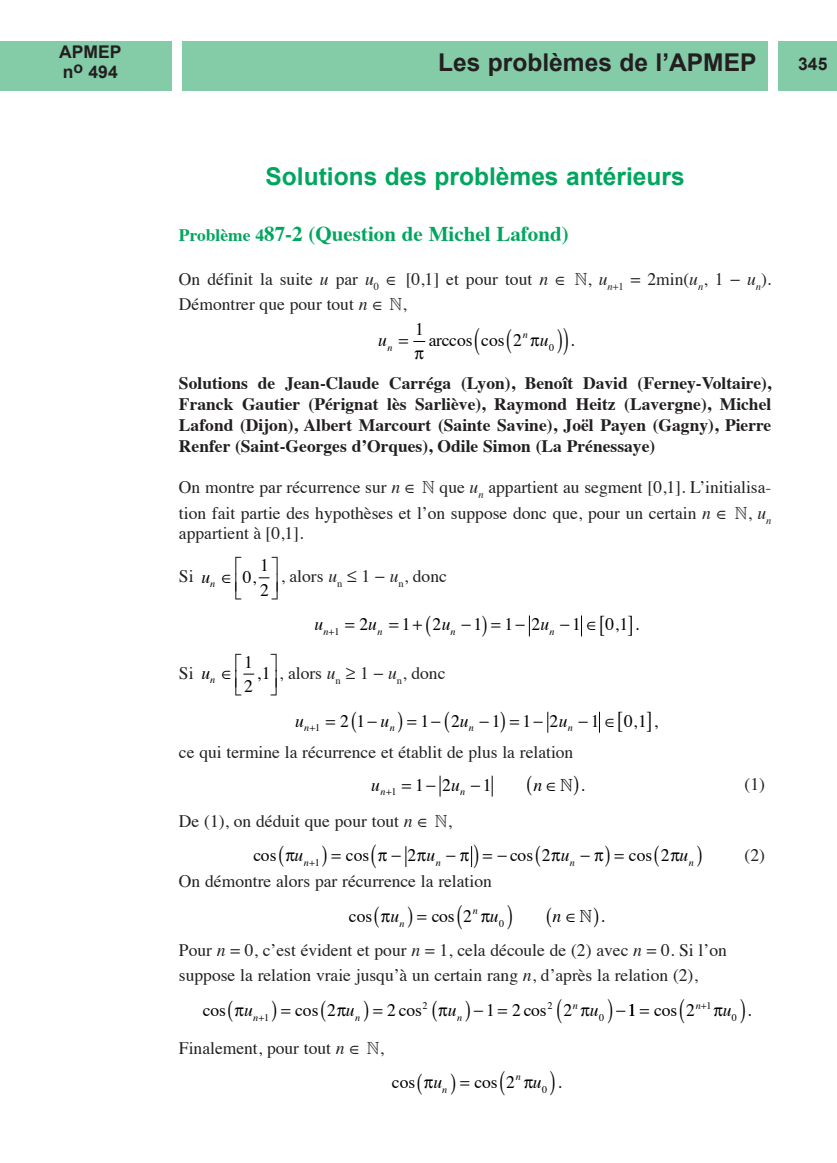
<style>
.page{position:relative;width:837px;height:1163px;background:#fff}
.page>*{position:absolute;margin:0;border:0;box-sizing:border-box;transform-origin:0 0}
.t1{font:700 24.5px "Arial";color:#00a65f}
.t2{font:700 24.5px "Arial";color:#231f20}
.t3{font:700 21px "Times";color:#00a65f}
.t4{font:17.5px/25.6px "Times";color:#231f20}
.t5{font:700 17.5px/21px "Times";color:#231f20;text-align:justify}
.t6{font:17.5px/24.5px "Times";color:#000}
.t7{font:italic 17.5px "Times";color:#000}
.t8{font:17.5px "Euclid Math Two";color:#231f20}
.t9{font:700 17.5px/19.6px "Arial";color:#231f20}
.t10{font:10.15px "Times";color:#000}
.t11{font:italic 10.15px "Times";color:#000}
.s1{font-size:17.5px}
.s2{font-style:italic}
.s3{font-family:"Times"}
.s4{font-family:"Times";font-style:italic}
.s5{font-family:"Euclid Math Two"}
.s6{font-style:italic;color:#000}
.s7{color:#000}
.s8{font-style:normal}
.s9{font-family:"Euclid Math Two";font-style:normal}
.s10{font-style:normal;font-size:17.5px}
</style>
<div class="page">
<svg style="left:528px;top:615px;width:1px;height:21px"></svg>
<svg style="left:547px;top:711px;width:1px;height:21px"></svg>
<svg style="left:439px;top:775px;width:1px;height:21px"></svg>
<svg style="left:491px;top:775px;width:1px;height:21px"></svg>
<svg style="left:405px;top:846px;width:1px;height:21px"></svg>
<div style="left:182px;top:41px;width:585px;height:49px;background:#84cba7"></div>
<div style="left:777px;top:41px;width:59px;height:49px;background:#84cba7"></div>
<div style="left:0;top:41px;width:172px;height:49px;background:#84cba7"></div>
<svg style="left:413px;top:341px;width:12px;height:1px"></svg>
<svg style="left:258px;top:577px;width:12px;height:2px"></svg>
<svg style="left:243px;top:673px;width:11px;height:2px"></svg>
<svg style="left:471px;top:846px;width:2px;height:21px"></svg>
<p class="t9" style="left:59px;top:42px;width:64px">APMEP n<sup>o</sup> 494</p>
<h1 class="t2" style="left:438px;top:49px;width:319px">Les problèmes de l’APMEP</h1>
<p class="t9" style="left:797px;top:54px;width:31px">345</p>
<h1 class="t1" style="left:265px;top:162px;width:420px">Solutions des problèmes antérieurs</h1>
<p class="t3" style="left:179px;top:226px;width:391px"><span class="s1">Problème 4</span>87-2 (Question de Michel Lafond)</p>
<p class="t4" style="left:179px;top:267px;width:201px">On définit la suite <span class="s2">u</span> par <span class="s2">u</span><sub>0</sub></p>
<p class="t4" style="left:405px;top:267px;width:144px">[0,1] et pour tout <span class="s2">n</span></p>
<p class="t8" style="left:574px;top:267px;width:51px">N<span class="s3">,</span> <span class="s4">u</span><sub>n</sub> <sub>1</sub></p>
<p class="t4" style="left:647px;top:267px;width:77px">2min(<span class="s2">u</span><sub>n</sub>, 1</p>
<p class="t4" style="left:746px;top:267px;width:26px"><span class="s2">u</span><sub>n</sub>).</p>
<p class="t4" style="left:179px;top:293px;width:190px">Démontrer que pour tout <span class="s2">n</span></p>
<p class="t8" style="left:389px;top:293px;width:19px">N<span class="s3">,</span></p>
<p class="t6" style="left:415px;top:318px;width:10px">1</p>
<p class="t11" style="left:522px;top:331px;width:7px">n</p>
<p class="t6" style="left:513px;top:330px;width:10px">2</p>
<p class="t6" style="left:428px;top:330px;width:77px">arccos cos</p>
<p class="t6" style="left:570px;top:330px;width:6px">.</p>
<p class="t7" style="left:378px;top:333px;width:16px">u<sub>n</sub></p>
<p class="t7" style="left:539px;top:333px;width:10px">u</p>
<p class="t10" style="left:549px;top:343px;width:7px">0</p>
<p class="t5" style="left:179px;top:374px;width:593px">Solutions de Jean-Claude Carréga (Lyon), Benoît David (Ferney-Voltaire), Franck Gautier (Pérignat lès Sarliève), Raymond Heitz (Lavergne), Michel Lafond (Dijon), Albert Marcourt (Sainte Savine), Joël Payen (Gagny), Pierre Renfer (Saint-Georges d’Orques), Odile Simon (La Prénessaye)</p>
<p class="t4" style="left:179px;top:476px;width:222px">On montre par récurrence sur <span class="s2">n</span></p>
<p class="t4" style="left:179px;top:476px;width:593px;text-indent:243px"><span class="s5">N</span> que <span class="s2">u</span><sub>n</sub> appartient au segment [0,1]. L’initialisa&shy;tion fait partie des hypothèses et l’on suppose donc que, pour un certain <span class="s2">n</span></p>
<p class="t8" style="left:734px;top:501px;width:38px">N<span class="s3">,</span> <span class="s4">u</span><sub>n</sub></p>
<p class="t4" style="left:179px;top:521px;width:126px">appartient à [0,1].</p>
<p class="t4" style="left:179px;top:565px;width:79px">Si <span class="s6">u</span><sub>n</sub> <span class="s7">∈ 0,</span></p>
<p class="t4" style="left:280px;top:565px;width:168px">, alors <span class="s2">u</span><sub>n</sub> 1 <span class="s2">u</span><sub>n</sub>, donc</p>
<p class="t6" style="left:260px;top:554px;width:10px">1<br>2</p>
<p class="t7" style="left:314px;top:617px;width:98px">u<sub>n</sub> <sub>1</sub> <span class="s8">2</span>u<sub>n</sub> <span class="s8">1</span></p>
<p class="t6" style="left:432px;top:613px;width:51px">2<span class="s2">u</span><sub>n</sub> −1</p>
<p class="t6" style="left:504px;top:613px;width:136px">1− 2<span class="s2">u</span><sub>n</sub> −1 ∈ 0,1 .</p>
<p class="t6" style="left:244px;top:651px;width:10px">1<br>2</p>
<p class="t6" style="left:256px;top:662px;width:15px">,1</p>
<p class="t4" style="left:179px;top:661px;width:56px">Si <span class="s6">u</span><sub>n</sub> <span class="s7">∈</span></p>
<p class="t4" style="left:279px;top:661px;width:168px">, alors <span class="s2">u</span><sub>n</sub> ≥ 1 <span class="s2">u</span><sub>n</sub>, donc</p>
<p class="t7" style="left:295px;top:714px;width:101px">u<sub>n</sub> <sub>1</sub> <span class="s8">2 1</span>−u<sub>n</sub></p>
<p class="t6" style="left:420px;top:710px;width:82px">1− 2<span class="s2">u</span><sub>n</sub> −1</p>
<p class="t6" style="left:522px;top:710px;width:137px">1− 2<span class="s2">u</span><sub>n</sub> −1 ∈ 0,1 ,</p>
<p class="t4" style="left:179px;top:740px;width:396px">ce qui termine la récurrence et établit de plus la relation</p>
<p class="t7" style="left:426px;top:778px;width:67px">− u<sub>n</sub> −<span class="s8">1</span></p>
<p class="t7" style="left:533px;top:778px;width:53px">n∈<span class="s9">N</span> <span class="s8">.</span></p>
<p class="t6" style="left:371px;top:774px;width:81px"><span class="s2">u</span><sub>n</sub><sub>1</sub> 1 2</p>
<p class="t4" style="left:179px;top:810px;width:235px">De (1), on déduit que pour tout <span class="s2">n</span></p>
<p class="t8" style="left:434px;top:809px;width:19px">N<span class="s3">,</span></p>
<p class="t6" style="left:391px;top:844px;width:26px">− 2</p>
<p class="t6" style="left:541px;top:844px;width:10px">2</p>
<p class="t6" style="left:660px;top:844px;width:10px">2</p>
<p class="t6" style="left:253px;top:844px;width:57px">cos <span class="s2">u</span><sub>n</sub></p>
<p class="t6" style="left:346px;top:844px;width:25px">cos</p>
<p class="t7" style="left:426px;top:848px;width:31px">u<sub>n</sub> −</p>
<p class="t6" style="left:497px;top:844px;width:37px">− cos</p>
<p class="t7" style="left:560px;top:848px;width:31px">u<sub>n</sub> −</p>
<p class="t6" style="left:628px;top:844px;width:25px">cos</p>
<p class="t7" style="left:679px;top:848px;width:16px">u<sub>n</sub></p>
<p class="t10" style="left:314px;top:858px;width:7px">1</p>
<p class="t4" style="left:179px;top:870px;width:314px">On démontre alors par récurrence la relation</p>
<p class="t11" style="left:472px;top:906px;width:7px">n</p>
<p class="t6" style="left:349px;top:905px;width:52px">cos <span class="s2">u</span></p>
<p class="t6" style="left:431px;top:905px;width:24px">cos</p>
<p class="t7" style="left:489px;top:909px;width:10px">u</p>
<p class="t7" style="left:552px;top:909px;width:41px">n∈<span class="s9">N</span></p>
<p class="t6" style="left:600px;top:905px;width:6px">.</p>
<p class="t11" style="left:399px;top:919px;width:7px">n</p>
<p class="t6" style="left:463px;top:905px;width:10px">2</p>
<p class="t10" style="left:499px;top:919px;width:7px">0</p>
<p class="t4" style="left:179px;top:938px;width:549px">Pour <span class="s2">n</span> 0, c’est évident et pour <span class="s2">n</span> 1, cela découle de (2) avec <span class="s2">n</span> 0. Si l’on suppose la relation vraie jusqu’à un certain rang <span class="s2">n</span>, d’après la relation (2),</p>
<p class="t4" style="left:744px;top:773px;width:22px">(1)</p>
<p class="t4" style="left:744px;top:844px;width:22px">(2)</p>
<p class="t10" style="left:422px;top:1000px;width:7px">2</p>
<p class="t10" style="left:547px;top:1000px;width:7px">2</p>
<p class="t11" style="left:572px;top:1000px;width:7px">n</p>
<p class="t6" style="left:202px;top:999px;width:57px">cos <span class="s2">u</span><sub>n</sub></p>
<p class="t6" style="left:295px;top:999px;width:25px">cos</p>
<p class="t7" style="left:346px;top:1003px;width:16px">u<sub>n</sub></p>
<p class="t6" style="left:387px;top:999px;width:36px">2 cos</p>
<p class="t7" style="left:447px;top:1003px;width:16px">u<sub>n</sub></p>
<p class="t6" style="left:473px;top:999px;width:74px">− 1 2 cos</p>
<p class="t7" style="left:589px;top:1003px;width:10px">u</p>
<p class="t6" style="left:327px;top:999px;width:10px">2</p>
<p class="t6" style="left:563px;top:999px;width:10px">2</p>
<p class="t10" style="left:598px;top:1013px;width:7px">0</p>
<p class="t10" style="left:264px;top:1013px;width:7px">1</p>
<p class="t4" style="left:179px;top:1037px;width:167px">Finalement, pour tout <span class="s2">n</span></p>
<p class="t8" style="left:366px;top:1036px;width:19px">N<span class="s3">,</span></p>
<p class="t11" style="left:506px;top:1072px;width:16px">n<span class="s10">2</span></p>
<p class="t6" style="left:391px;top:1071px;width:52px">cos <span class="s2">u</span></p>
<p class="t6" style="left:474px;top:1071px;width:24px">cos</p>
<p class="t7" style="left:532px;top:1075px;width:30px">u <span class="s8">.</span></p>
<p class="t11" style="left:442px;top:1084px;width:7px">n</p>
<p class="t10" style="left:542px;top:1084px;width:7px">0</p>
<p class="t6" style="left:615px;top:999px;width:22px">−1</p>
<p class="t6" style="left:685px;top:999px;width:10px">2</p>
<p class="t10" style="left:706px;top:1000px;width:7px">1</p>
<p class="t11" style="left:695px;top:1000px;width:7px">n</p>
<p class="t6" style="left:654px;top:999px;width:24px">cos</p>
<p class="t6" style="left:746px;top:999px;width:6px">.</p>
<p class="t7" style="left:722px;top:1003px;width:10px">u</p>
<p class="t10" style="left:731px;top:1013px;width:7px">0</p>
</div>
